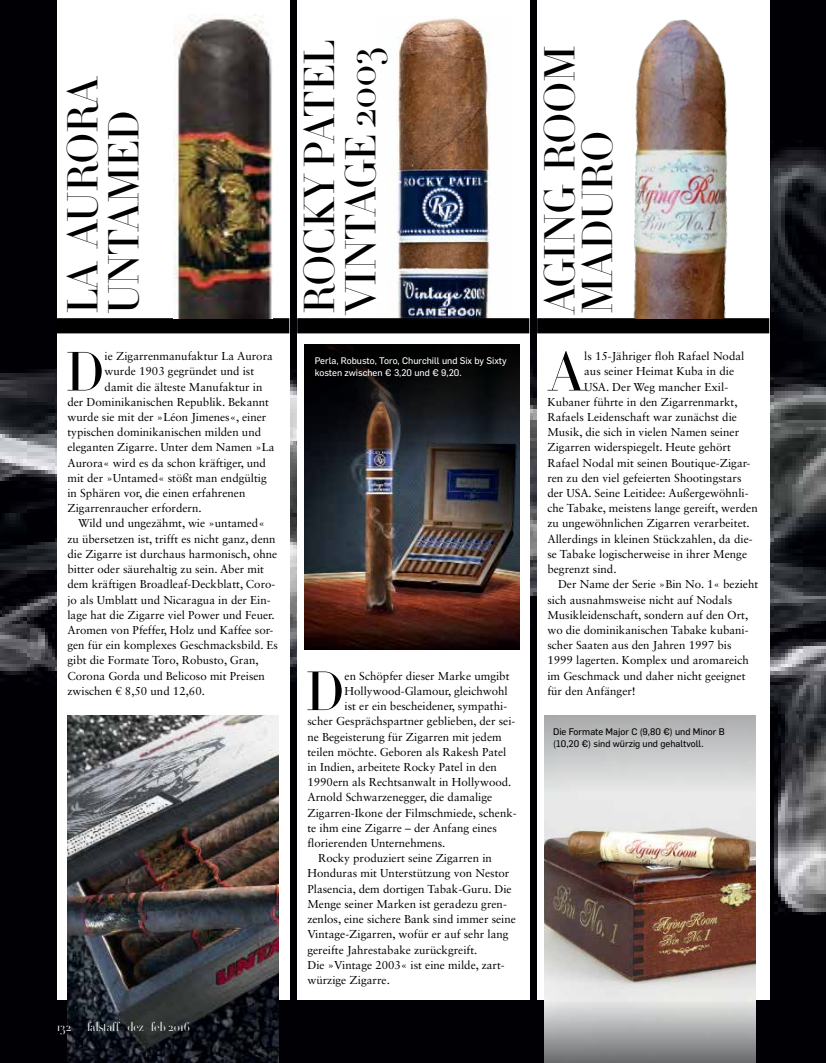
<style>
.page{position:relative;width:826px;height:1063px;background:#fff}
.page>*{position:absolute;margin:0;border:0;box-sizing:border-box;transform-origin:0 0}
.t1{font:300 61.25px/48.6px "HTF Didot L24";letter-spacing:-.01em;color:#000}
.t2{font:300 54.38px "HTF Didot L24";color:#000}
.t3{font:300 42.5px/41.1px "HTF Didot L24";letter-spacing:-.01em;color:#000}
.t4{font:300 12.5px "HTF Didot L96";letter-spacing:.005em;color:#fff}
.t5{font:11.5px "Sabon LT Std";color:#000}
.t6{font:9.38px/11.2px "Flama Basic";color:#fff}
.t7{font:9.38px/11.2px "Flama Basic";color:#000}
</style>
<div class="page">
<img style="left:0;top:0;width:826px;height:1063px">
<div style="left:57px;top:0;width:232px;height:999px;background:#fff"></div>
<div style="left:537px;top:0;width:232px;height:999px;background:#fff"></div>
<div style="left:297px;top:0;width:232px;height:999px;background:#fff"></div>
<div style="left:57px;top:318px;width:232px;height:15px;background:#000"></div>
<img style="left:67px;top:716px;width:211px;height:347px">
<img style="left:304px;top:457px;width:215px;height:192px">
<svg style="left:304px;top:345px;width:215px;height:112px;background:#131315"></svg>
<img style="left:174px;top:14px;width:98px;height:304px">
<img style="left:396px;top:18px;width:94px;height:300px">
<div style="left:297px;top:318px;width:232px;height:15px;background:#000"></div>
<div style="left:537px;top:318px;width:232px;height:15px;background:#000"></div>
<img style="left:633px;top:19px;width:95px;height:299px">
<img style="left:544px;top:716px;width:211px;height:347px">
<h3 class="t3" style="left:62px;top:314px;width:241px;rotate:-90deg">LA AURORA<br>UNTAMED</h3>
<h2 class="t2" style="left:65px;top:333px;width:41px">D</h2>
<p class="t5" style="left:105px;top:349px;width:170px">ie Zigarrenmanufaktur La Aurora</p>
<p class="t5" style="left:105px;top:364px;width:151px">wurde 1903 gegründet und ist</p>
<p class="t5" style="left:105px;top:380px;width:159px">damit die älteste Manufaktur in</p>
<p class="t5" style="left:67px;top:395px;width:203px">der Dominikanischen Republik. Bekannt</p>
<p class="t5" style="left:67px;top:410px;width:200px">wurde sie mit der »Léon Jimenes«, einer</p>
<p class="t5" style="left:67px;top:425px;width:195px">typischen dominikanischen milden und</p>
<p class="t5" style="left:67px;top:441px;width:209px">eleganten Zigarre. Unter dem Namen »La</p>
<p class="t5" style="left:67px;top:456px;width:200px">Aurora« wird es da schon kräftiger, und</p>
<p class="t5" style="left:67px;top:471px;width:201px">mit der »Untamed« stößt man endgültig</p>
<p class="t5" style="left:67px;top:486px;width:179px">in Sphären vor, die einen erfahrenen</p>
<p class="t5" style="left:67px;top:501px;width:136px">Zigarrenraucher erfordern.</p>
<p class="t5" style="left:78px;top:517px;width:188px">Wild und ungezähmt, wie »untamed«</p>
<p class="t5" style="left:67px;top:532px;width:210px">zu übersetzen ist, trifft es nicht ganz, denn</p>
<p class="t5" style="left:67px;top:547px;width:211px">die Zigarre ist durchaus harmonisch, ohne</p>
<p class="t5" style="left:67px;top:562px;width:198px">bitter oder säurehaltig zu sein. Aber mit</p>
<p class="t5" style="left:67px;top:577px;width:209px">dem kräftigen Broadleaf-Deckblatt, Coro-</p>
<p class="t5" style="left:67px;top:593px;width:205px">jo als Umblatt und Nicaragua in der Ein-</p>
<p class="t5" style="left:67px;top:608px;width:209px">lage hat die Zigarre viel Power und Feuer.</p>
<p class="t5" style="left:67px;top:623px;width:207px">Aromen von Pfeffer, Holz und Kaffee sor-</p>
<p class="t5" style="left:67px;top:638px;width:212px">gen für ein komplexes Geschmacksbild. Es</p>
<p class="t5" style="left:67px;top:654px;width:193px">gibt die Formate Toro, Robusto, Gran,</p>
<p class="t5" style="left:67px;top:669px;width:199px">Corona Gorda und Belicoso mit Preisen</p>
<p class="t5" style="left:67px;top:684px;width:139px">zwischen € 8,50 und 12,60.</p>
<p class="t4" style="left:57px;top:1018px;width:16px">132</p>
<p class="t4" style="left:87px;top:1018px;width:105px">falstaff dez–feb 2016</p>
<h3 class="t3" style="left:298px;top:314px;width:276px;rotate:-90deg">ROCKY PATEL</h3>
<h3 class="t3" style="left:539px;top:314px;width:271px;rotate:-90deg">AGING ROOM</h3>
<h3 class="t3" style="left:340px;top:314px;width:268px;rotate:-90deg">VINTAGE 2003</h3>
<h3 class="t3" style="left:576px;top:314px;width:185px;rotate:-90deg">MADURO</h3>
<h1 class="t1" style="left:301px;top:436px;width:302px;rotate:-90deg">SAN DORO<br>MADURO</h1>
<h2 class="t2" style="left:548px;top:333px;width:37px">A</h2>
<p class="t5" style="left:584px;top:349px;width:162px">ls 15-Jähriger floh Rafael Nodal</p>
<p class="t6" style="left:315px;top:355px;width:194px">Perla, Robusto, Toro, Churchill und Six by Sixty kosten zwischen € 3,20 und € 9,20.</p>
<p class="t5" style="left:584px;top:364px;width:151px">aus seiner Heimat Kuba in die</p>
<p class="t5" style="left:584px;top:380px;width:145px">USA. Der Weg mancher Exil-</p>
<p class="t5" style="left:547px;top:395px;width:192px">Kubaner führte in den Zigarrenmarkt,</p>
<p class="t5" style="left:547px;top:410px;width:191px">Rafaels Leidenschaft war zunächst die</p>
<p class="t5" style="left:547px;top:425px;width:193px">Musik, die sich in vielen Namen seiner</p>
<p class="t5" style="left:547px;top:441px;width:185px">Zigarren widerspiegelt. Heute gehört</p>
<p class="t5" style="left:547px;top:456px;width:204px">Rafael Nodal mit seinen Boutique-Zigar-</p>
<p class="t5" style="left:547px;top:471px;width:196px">ren zu den viel gefeierten Shootingstars</p>
<p class="t5" style="left:547px;top:486px;width:203px">der USA. Seine Leitidee: Außergewöhnli-</p>
<p class="t5" style="left:547px;top:501px;width:212px">che Tabake, meistens lange gereift, werden</p>
<p class="t5" style="left:547px;top:517px;width:204px">zu ungewöhnlichen Zigarren verarbeitet.</p>
<p class="t5" style="left:547px;top:532px;width:207px">Allerdings in kleinen Stückzahlen, da die-</p>
<p class="t5" style="left:547px;top:547px;width:201px">se Tabake logischerweise in ihrer Menge</p>
<p class="t5" style="left:547px;top:562px;width:71px">begrenzt sind.</p>
<p class="t5" style="left:558px;top:577px;width:202px">Der Name der Serie »Bin No. 1« bezieht</p>
<p class="t5" style="left:547px;top:593px;width:186px">sich ausnahmsweise nicht auf Nodals</p>
<p class="t5" style="left:547px;top:608px;width:202px">Musikleidenschaft, sondern auf den Ort,</p>
<p class="t5" style="left:547px;top:623px;width:203px">wo die dominikanischen Tabake kubani-</p>
<p class="t5" style="left:547px;top:638px;width:186px">scher Saaten aus den Jahren 1997 bis</p>
<p class="t5" style="left:547px;top:654px;width:203px">1999 lagerten. Komplex und aromareich</p>
<p class="t5" style="left:547px;top:669px;width:200px">im Geschmack und daher nicht geeignet</p>
<p class="t5" style="left:344px;top:669px;width:166px">en Schöpfer dieser Marke umgibt</p>
<p class="t5" style="left:344px;top:684px;width:165px">Hollywood-Glamour, gleichwohl</p>
<p class="t5" style="left:344px;top:699px;width:164px">ist er ein bescheidener, sympathi-</p>
<p class="t5" style="left:307px;top:714px;width:209px">scher Gesprächspartner geblieben, der sei-</p>
<p class="t5" style="left:307px;top:730px;width:196px">ne Begeisterung für Zigarren mit jedem</p>
<p class="t5" style="left:307px;top:745px;width:200px">teilen möchte. Geboren als Rakesh Patel</p>
<p class="t5" style="left:307px;top:760px;width:191px">in Indien, arbeitete Rocky Patel in den</p>
<p class="t5" style="left:307px;top:775px;width:205px">1990ern als Rechtsanwalt in Hollywood.</p>
<p class="t5" style="left:307px;top:791px;width:186px">Arnold Schwarzenegger, die damalige</p>
<p class="t5" style="left:307px;top:806px;width:211px">Zigarren-Ikone der Filmschmiede, schenk-</p>
<p class="t5" style="left:307px;top:821px;width:191px">te ihm eine Zigarre – der Anfang eines</p>
<p class="t5" style="left:307px;top:836px;width:139px">florierenden Unternehmens.</p>
<p class="t5" style="left:318px;top:851px;width:175px">Rocky produziert seine Zigarren in</p>
<p class="t5" style="left:307px;top:867px;width:203px">Honduras mit Unterstützung von Nestor</p>
<p class="t5" style="left:307px;top:882px;width:206px">Plasencia, dem dortigen Tabak-Guru. Die</p>
<p class="t5" style="left:307px;top:897px;width:201px">Menge seiner Marken ist geradezu gren-</p>
<p class="t5" style="left:307px;top:912px;width:210px">zenlos, eine sichere Bank sind immer seine</p>
<p class="t5" style="left:307px;top:927px;width:203px">Vintage-Zigarren, wofür er auf sehr lang</p>
<p class="t5" style="left:307px;top:943px;width:171px">gereifte Jahrestabake zurückgreift.</p>
<p class="t5" style="left:307px;top:958px;width:199px">Die »Vintage 2003« ist eine milde, zart-</p>
<p class="t5" style="left:307px;top:973px;width:84px">würzige Zigarre.</p>
<h2 class="t2" style="left:305px;top:653px;width:41px">D</h2>
<p class="t5" style="left:547px;top:684px;width:90px">für den Anfänger!</p>
<p class="t7" style="left:553px;top:726px;width:173px">Die Formate Major C (9,80 €) und Minor B (10,20 €) sind würzig und gehaltvoll.</p>
</div>
